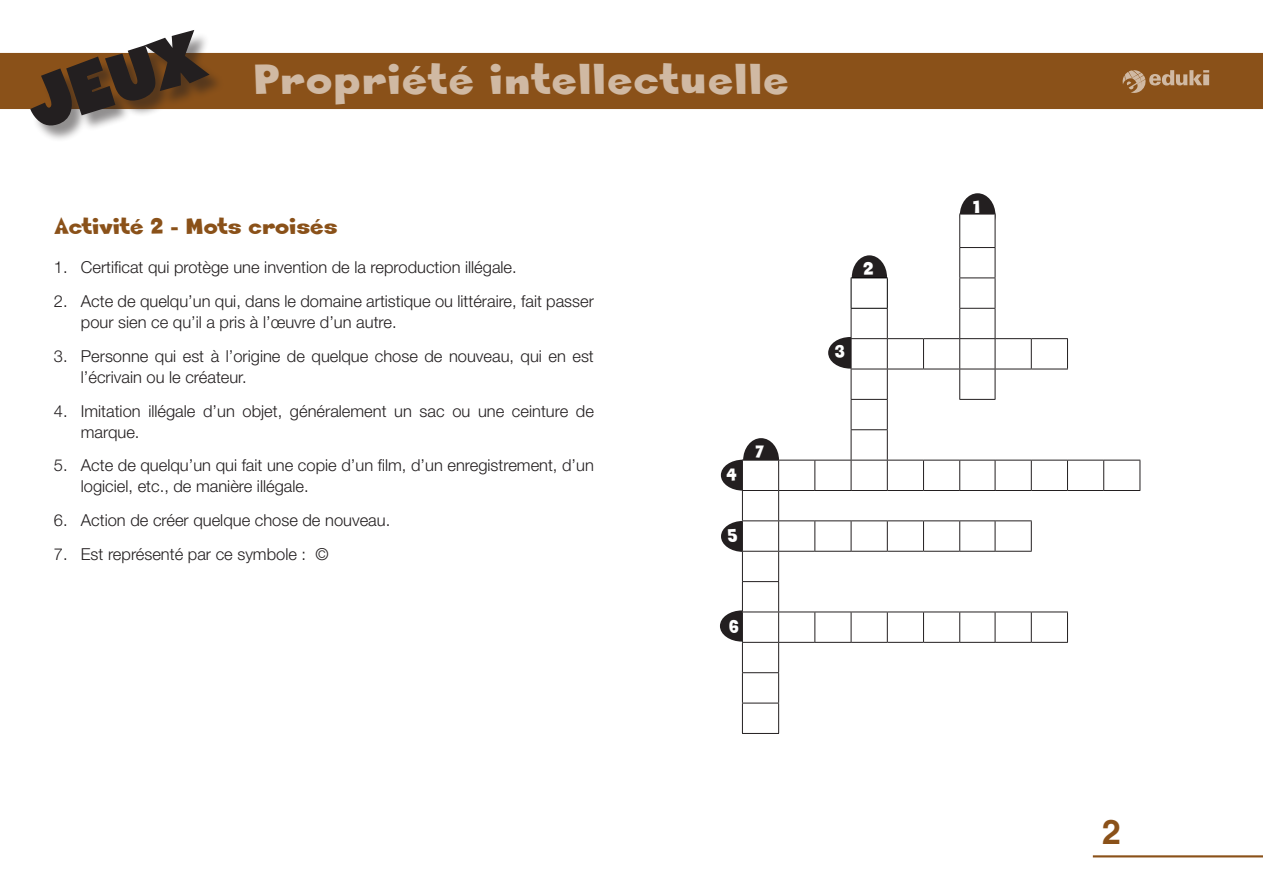
<style>
.page{position:relative;width:1263px;height:893px;background:#fff}
.page>*{position:absolute;margin:0;border:0;box-sizing:border-box;transform-origin:0 0}
.t1{font:72px "Sneakerhead BTN";color:#231f20}
.t2{font:45px "Sneakerhead BTN";letter-spacing:.03em;color:#d0b9a3}
.t3{font:700 34.2px "Helvetica LT Std";color:#8a5119}
.Titre_activité{font:24px "Sneakerhead BTN";color:#8a5119}
.t4{font:19.5px "Sneakerhead BTN";color:#fff}
.t5{font:300 16.5px/21px "Helvetica Neue LT Std";color:#231f20}
</style>
<div class="page">
<div style="left:0;top:53px;width:1263px;height:56px;background:#8a5119"></div>
<hr style="left:1093px;top:855px;width:170px;height:2px;background:#8a5119">
<svg style="left:1122px;top:70px;width:87px;height:23px;background:#a4784d"></svg>
<div style="left:32px;top:32px;width:193px;height:110px;background:#231f20;opacity:.5"></div>
<svg style="left:28px;top:30px;width:185px;height:97px"></svg>
<div style="left:721px;top:521px;width:44px;height:31px;background:#231f20;border-radius:50%"></div>
<div style="left:960px;top:193px;width:35px;height:45px;background:#231f20;border-radius:50%"></div>
<div style="left:720px;top:610px;width:44px;height:32px;background:#231f20;border-radius:50%"></div>
<div style="left:721px;top:460px;width:44px;height:31px;background:#231f20;border-radius:50%"></div>
<hr style="left:1067px;top:460px;width:37px;height:1px;background:#231f20">
<hr style="left:1067px;top:460px;width:1px;height:30px;background:#231f20">
<hr style="left:1104px;top:460px;width:36px;height:1px;background:#231f20">
<hr style="left:1103px;top:460px;width:1px;height:30px;background:#231f20">
<hr style="left:1139px;top:460px;width:1px;height:30px;background:#231f20">
<hr style="left:1067px;top:490px;width:37px;height:1px;background:#231f20">
<hr style="left:1104px;top:490px;width:36px;height:1px;background:#231f20">
<hr style="left:1067px;top:612px;width:1px;height:30px;background:#231f20">
<hr style="left:1031px;top:642px;width:37px;height:1px;background:#231f20">
<hr style="left:1031px;top:338px;width:37px;height:1px;background:#231f20">
<hr style="left:1067px;top:339px;width:1px;height:30px;background:#231f20">
<hr style="left:1031px;top:369px;width:37px;height:1px;background:#231f20">
<hr style="left:742px;top:703px;width:37px;height:1px;background:#231f20">
<hr style="left:742px;top:703px;width:1px;height:30px;background:#231f20">
<hr style="left:778px;top:703px;width:1px;height:30px;background:#231f20">
<hr style="left:742px;top:733px;width:37px;height:1px;background:#231f20">
<svg style="left:742px;top:214px;width:325px;height:489px"></svg>
<hr style="left:742px;top:581px;width:37px;height:1px;background:#231f20">
<hr style="left:779px;top:520px;width:36px;height:1px;background:#231f20">
<hr style="left:778px;top:521px;width:1px;height:30px;background:#231f20">
<hr style="left:815px;top:520px;width:36px;height:1px;background:#231f20">
<hr style="left:851px;top:520px;width:36px;height:1px;background:#231f20">
<hr style="left:887px;top:520px;width:36px;height:1px;background:#231f20">
<hr style="left:923px;top:520px;width:37px;height:1px;background:#231f20">
<hr style="left:960px;top:520px;width:35px;height:1px;background:#231f20">
<hr style="left:779px;top:551px;width:36px;height:1px;background:#231f20">
<hr style="left:815px;top:551px;width:36px;height:1px;background:#231f20">
<hr style="left:851px;top:551px;width:36px;height:1px;background:#231f20">
<hr style="left:887px;top:551px;width:36px;height:1px;background:#231f20">
<hr style="left:923px;top:551px;width:37px;height:1px;background:#231f20">
<hr style="left:960px;top:551px;width:35px;height:1px;background:#231f20">
<hr style="left:851px;top:278px;width:37px;height:1px;background:#000">
<hr style="left:851px;top:278px;width:1px;height:30px;background:#000">
<hr style="left:887px;top:278px;width:1px;height:30px;background:#000">
<hr style="left:851px;top:308px;width:37px;height:1px;background:#000">
<hr style="left:995px;top:520px;width:37px;height:1px;background:#231f20">
<hr style="left:995px;top:521px;width:1px;height:30px;background:#231f20">
<hr style="left:1031px;top:521px;width:1px;height:30px;background:#231f20">
<hr style="left:995px;top:551px;width:37px;height:1px;background:#231f20">
<h1 class="t1" style="left:19px;top:67px;width:178px;rotate:-17deg">JEUX</h1>
<h2 class="t2" style="left:253px;top:54px;width:537px">Propriété intellectuelle</h2>
<p class="Titre_activité" style="left:55px;top:213px;width:284px">Activité 2 - Mots croisés</p>
<p class="t5" style="left:54px;top:257px;width:464px">1. Certificat qui protège une invention de la reproduction illégale.</p>
<p class="t5" style="left:81px;top:290px;width:515px;text-indent:-27px">2. Acte de quelqu’un qui, dans le domaine artistique ou littéraire, fait passer pour sien ce qu’il a pris à l’œuvre d’un autre.</p>
<p class="t5" style="left:81px;top:345px;width:514px;text-indent:-27px">3. Personne qui est à l’origine de quelque chose de nouveau, qui en est l’écrivain ou le créateur.</p>
<p class="t5" style="left:81px;top:400px;width:515px;text-indent:-27px">4. Imitation illégale d’un objet, généralement un sac ou une ceinture de marque.</p>
<p class="t5" style="left:81px;top:455px;width:515px;text-indent:-27px">5. Acte de quelqu’un qui fait une copie d’un film, d’un enregistrement, d’un logiciel, etc., de manière illégale.</p>
<p class="t5" style="left:54px;top:509px;width:338px">6. Action de créer quelque chose de nouveau.</p>
<p class="t5" style="left:54px;top:543px;width:276px">7. Est représenté par ce symbole : ©</p>
<p class="t4" style="left:726px;top:464px;width:12px">4</p>
<p class="t4" style="left:755px;top:441px;width:10px">7</p>
<p class="t4" style="left:728px;top:525px;width:12px">5</p>
<p class="t4" style="left:729px;top:616px;width:12px">6</p>
<p class="t4" style="left:863px;top:258px;width:12px">2</p>
<p class="t4" style="left:835px;top:341px;width:12px">3</p>
<p class="t4" style="left:973px;top:196px;width:8px">1</p>
<h3 class="t3" style="left:1102px;top:811px;width:20px">2</h3>
</div>
